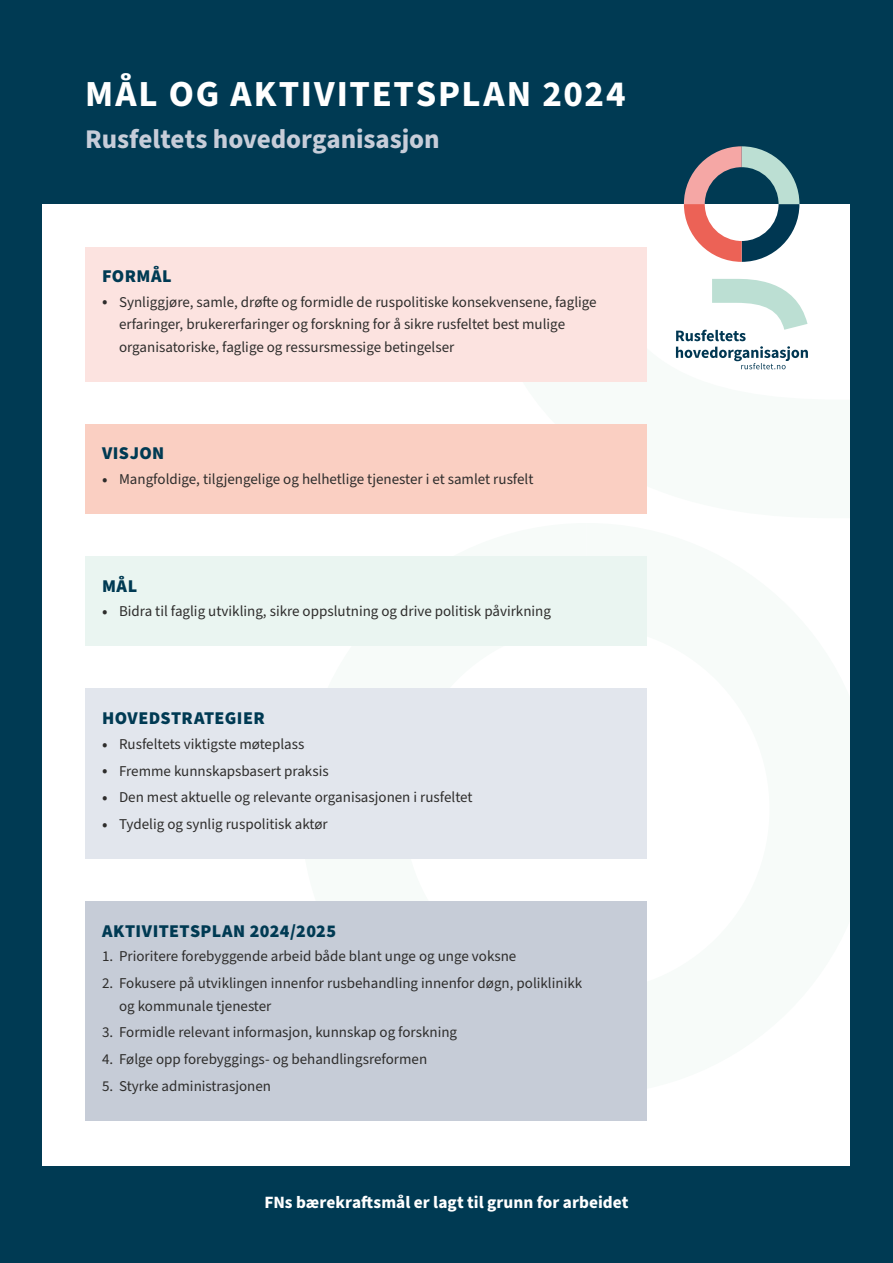
<style>
.page{position:relative;width:893px;height:1263px;background:#003a53}
.page>*{position:absolute;margin:0;border:0;box-sizing:border-box;transform-origin:0 0}
.t1{font:700 36.75px "Source Sans Pro";letter-spacing:.05em;color:#fff}
.t2{font:700 27px "Source Sans Pro";color:#c7cdd9}
.t3{font:900 18px "Source Sans Pro";letter-spacing:.025em;color:#003a53}
.t4{font:700 17.25px "Source Sans Pro";color:#fff}
.t5{font:15px/22.5px "Source Sans Pro";color:#2e2d2c}
.s1{font-size:18px}
</style>
<div class="page">
<div style="left:43px;top:204px;width:807px;height:961px;background:#fff"></div>
<svg style="left:684px;top:146px;width:115px;height:116px"></svg>
<svg style="left:676px;top:279px;width:132px;height:90px"></svg>
<div style="left:85px;top:247px;width:561px;height:134px;background:#fce3e0"></div>
<div style="left:85px;top:424px;width:561px;height:90px;background:#facfc2"></div>
<div style="left:85px;top:556px;width:561px;height:90px;background:#eaf5f1"></div>
<div style="left:85px;top:689px;width:561px;height:170px;background:#e2e6ed"></div>
<div style="left:85px;top:901px;width:561px;height:220px;background:#c6ccd7"></div>
<h1 class="t1" style="left:85px;top:68px;width:542px">MÅL OG AKTIVITETSPLAN 2024</h1>
<h2 class="t2" style="left:85px;top:121px;width:356px">Rusfeltets hovedorganisasjon</h2>
<p class="t3" style="left:102px;top:264px;width:71px">FORMÅL</p>
<p class="t5" style="left:119px;top:291px;width:479px;text-indent:-17px"><span class="s1">•</span> Synliggjøre, samle, drøfte og formidle de ruspolitiske konsekvensene, faglige erfaringer, brukererfaringer og forskning for å sikre rusfeltet best mulige organisatoriske, faglige og ressursmessige betingelser</p>
<p class="t3" style="left:102px;top:441px;width:64px">VISJON</p>
<p class="t5" style="left:102px;top:468px;width:433px"><span class="s1">•</span> Mangfoldige, tilgjengelige og helhetlige tjenester i et samlet rusfelt</p>
<p class="t3" style="left:102px;top:573px;width:37px">MÅL</p>
<p class="t5" style="left:102px;top:601px;width:450px"><span class="s1">•</span> Bidra til faglig utvikling, sikre oppslutning og drive politisk påvirkning</p>
<p class="t3" style="left:102px;top:706px;width:164px">HOVEDSTRATEGIER</p>
<p class="t5" style="left:102px;top:733px;width:204px"><span class="s1">•</span> Rusfeltets viktigste møteplass</p>
<p class="t5" style="left:102px;top:760px;width:228px"><span class="s1">•</span> Fremme kunnskapsbasert praksis</p>
<p class="t5" style="left:102px;top:786px;width:372px"><span class="s1">•</span> Den mest aktuelle og relevante organisasjonen i rusfeltet</p>
<p class="t5" style="left:102px;top:813px;width:227px"><span class="s1">•</span> Tydelig og synlig ruspolitisk aktør</p>
<p class="t3" style="left:102px;top:918px;width:236px">AKTIVITETSPLAN 2024/2025</p>
<p class="t5" style="left:102px;top:946px;width:416px">1. Prioritere forebyggende arbeid både blant unge og unge voksne</p>
<p class="t5" style="left:119px;top:972px;width:465px;text-indent:-17px">2. Fokusere på utviklingen innenfor rusbehandling innenfor døgn, poliklinikk og kommunale tjenester</p>
<p class="t5" style="left:102px;top:1022px;width:357px">3. Formidle relevant informasjon, kunnskap og forskning</p>
<p class="t5" style="left:102px;top:1048px;width:327px">4. Følge opp forebyggings- og behandlingsreformen</p>
<p class="t5" style="left:102px;top:1075px;width:170px">5. Styrke administrasjonen</p>
<p class="t4" style="left:264px;top:1191px;width:366px">FNs bærekraftsmål er lagt til grunn for arbeidet</p>
</div>
